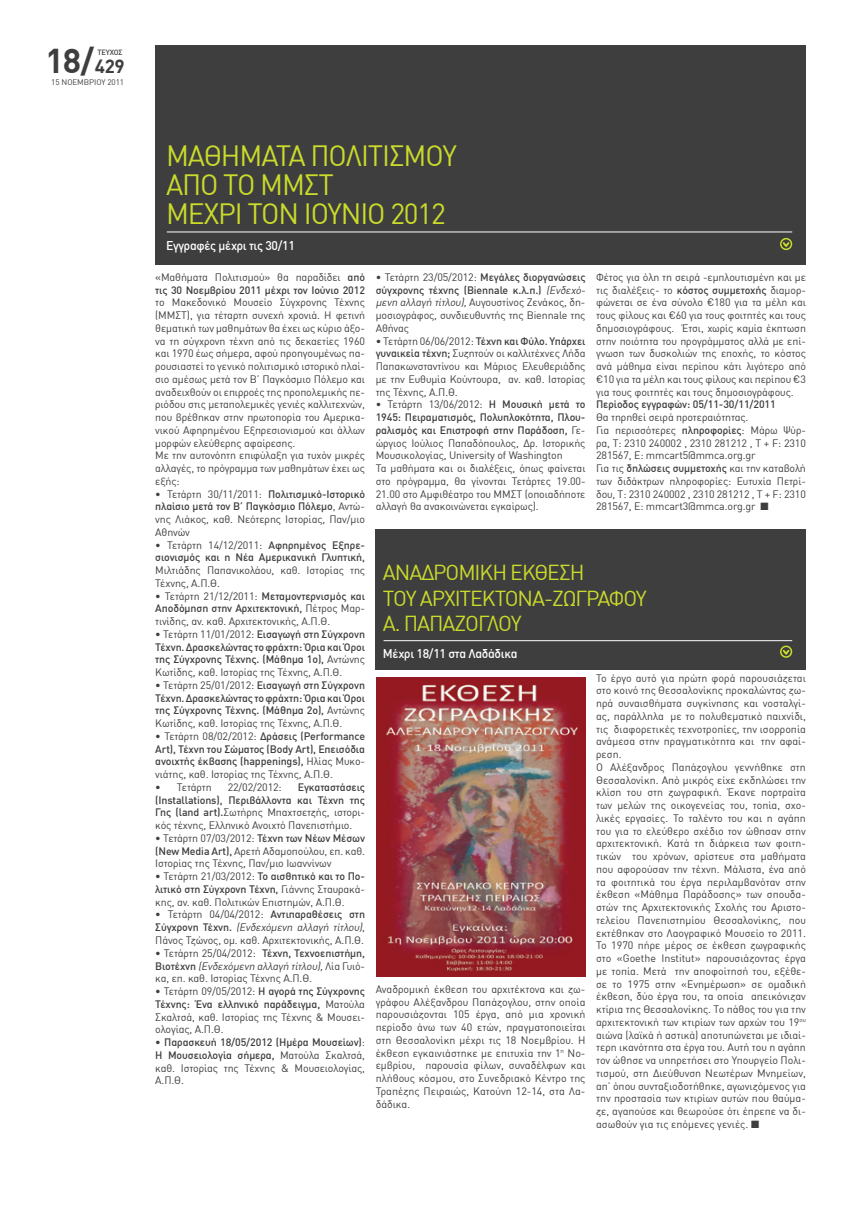
<style>
.page{position:relative;width:851px;height:1205px;background:#fff}
.page>*{position:absolute;margin:0;border:0;box-sizing:border-box;transform-origin:0 0}
.t1{font:700 33.75px "DIN Greek";color:#3e3e3f}
.t2{font:28.75px/28.8px "DIN Greek";letter-spacing:-.04em;color:#cadb2a}
.t3{font:21.25px/25.5px "DIN Greek";letter-spacing:-.05em;color:#cadb2a}
.t4{font:500 12.5px "DIN Greek";letter-spacing:-.025em;color:#fff}
.t5{font:10.62px/12.8px "DIN Greek";letter-spacing:-.01em;color:#3e3e3f;text-align:justify}
.t6{font:500 10.62px/12.8px "DIN Greek";letter-spacing:-.01em;color:#3e3e3f;text-align:justify}
.t7{font:8px "DIN Greek";letter-spacing:-.01em;color:#3e3e3f}
.t8{font:500 7.5px "DIN Greek";letter-spacing:-.025em;color:#3e3e3f}
.s1{font-size:18.75px}
.s2{font-weight:400}
.s3{font-weight:500}
.s4{font-style:italic}
</style>
<div class="page">
<div style="left:155px;top:45px;width:650px;height:220px;background:#3e3e3f"></div>
<hr style="left:167px;top:232px;width:625px;height:1px;background:#fff">
<svg style="left:782px;top:241px;width:9px;height:8px"></svg>
<div style="left:779px;top:238px;width:13px;height:12px;border:2px solid #cadb2a;border-radius:50%"></div>
<img style="left:376px;top:677px;width:209px;height:299px">
<div style="left:375px;top:529px;width:430px;height:140px;background:#3e3e3f"></div>
<hr style="left:383px;top:640px;width:409px;height:1px;background:#fff">
<svg style="left:782px;top:648px;width:7px;height:7px"></svg>
<div style="left:779px;top:645px;width:13px;height:13px;border:2px solid #cadb2a;border-radius:50%"></div>
<h1 class="t1" style="left:45px;top:41px;width:81px">18/<span class="s1">429</span></h1>
<p class="t8" style="left:97px;top:48px;width:27px">ΤΕΥΧΟΣ</p>
<p class="t7" style="left:51px;top:78px;width:74px">15 NOEMBPIOY 2011</p>
<h2 class="t2" style="left:166px;top:142px;width:292px">ΜΑΘΗΜΑΤΑ ΠΟΛΙΤΙΣΜΟΥ<br>ΑΠΟ ΤΟ ΜΜΣΤ<br>ΜΕΧΡΙ ΤΟΝ ΙΟΥΝΙΟ 2012</h2>
<p class="t4" style="left:166px;top:238px;width:130px">Εγγραφές μέχρι τις 30/11</p>
<p class="t6" style="left:155px;top:271px;width:211px"><span class="s2">«Μαθήματα Πολιτισμού» θα παραδίδει</span> από τις 30 Νοεμβρίου 2011 μέχρι τον Ιούνιο 2012</p>
<p class="t5" style="left:155px;top:296px;width:211px;text-align:left">το Μακεδονικό Μουσείο Σύγχρονης Τέχνης (ΜΜΣΤ), για τέταρτη συνεχή χρονιά. Η φετινή θεματική των μαθημάτων θα έχει ως κύριο άξο&shy;να τη σύγχρονη τέχνη από τις δεκαετίες 1960 και 1970 έως σήμερα, αφού προηγουμένως πα&shy;ρουσιαστεί το γενικό πολιτισμικό ιστορικό πλαί&shy;σιο αμέσως μετά τον Β’ Παγκόσμιο Πόλεμο και αναδειχθούν οι επιρροές της προπολεμικής πε&shy;ριόδου στις μεταπολεμικές γενιές καλλιτεχνών, που βρέθηκαν στην πρωτοπορία του Αμερικα&shy;νικού Αφηρημένου Εξπρεσιονισμού και άλλων μορφών ελεύθερης αφαίρεσης.<br>Με την αυτονόητη επιφύλαξη για τυχόν μικρές αλλαγές, το πρόγραμμα των μαθημάτων έχει ως εξής:</p>
<p class="t5" style="left:155px;top:487px;width:211px">• Τετάρτη 30/11/2011: <span class="s3">Πολιτισμικό-Ιστορικό πλαίσιο μετά τον Β’ Παγκόσμιο Πόλεμο</span>, Αντώ&shy;νης Λιάκος, καθ. Νεότερης Ιστορίας, Παν/μιο Αθηνών</p>
<p class="t6" style="left:155px;top:538px;width:211px"><span class="s2">• Τετάρτη 14/12/2011:</span> Αφηρημένος Εξπρε&shy;σιονισμός και η Νέα Αμερικανική Γλυπτική,</p>
<p class="t5" style="left:155px;top:564px;width:211px">Μιλτιάδης Παπανικολάου, καθ. Ιστορίας της<br>Τέχνης, Α.Π.Θ.</p>
<p class="t5" style="left:155px;top:589px;width:211px">• Τετάρτη 21/12/2011: <span class="s3">Μεταμοντερνισμός και Αποδόμηση στην Αρχιτεκτονική,</span> Πέτρος Μαρ&shy;τινίδης, αν. καθ. Αρχιτεκτονικής, Α.Π.Θ.</p>
<p class="t6" style="left:155px;top:628px;width:211px"><span class="s2">• Τετάρτη 11/01/2012:</span> Εισαγωγή στη Σύγχρονη Τέχνη. Δρασκελώντας το φράχτη: Όρια και Όροι της Σύγχρονης Τέχνης. (Μάθημα 1ο), <span class="s2">Αντώνης Κωτίδης, καθ. Ιστορίας της Τέχνης, Α.Π.Θ.</span></p>
<p class="t6" style="left:155px;top:679px;width:211px"><span class="s2">• Τετάρτη 25/01/2012:</span> Εισαγωγή στη Σύγχρονη Τέχνη. Δρασκελώντας το φράχτη: Όρια και Όροι της Σύγχρονης Τέχνης. (Μάθημα 2ο), <span class="s2">Αντώνης Κωτίδης, καθ. Ιστορίας της Τέχνης, Α.Π.Θ.</span></p>
<p class="t6" style="left:155px;top:730px;width:211px"><span class="s2">• Τετάρτη 08/02/2012:</span> Δράσεις (Performance Art), Τέχνη του Σώματος (Body Art), Επεισόδια ανοιχτής έκβασης (happenings), <span class="s2">Ηλίας Μυκο&shy;νιάτης, καθ. Ιστορίας της Τέχνης, Α.Π.Θ.</span></p>
<p class="t5" style="left:155px;top:781px;width:58px">• Τετάρτη</p>
<p class="t5" style="left:228px;top:781px;width:56px">22/02/2012:</p>
<p class="t6" style="left:155px;top:781px;width:211px;text-indent:142px">Εγκαταστάσεις (Installations), Περιβάλλοντα και Τέχνη της Γης (land art).<span class="s2">Σωτήρης Μπαχτσετζής, ιστορι&shy;κός τέχνης, Ελληνικό Ανοιχτό Πανεπιστήμιο.</span></p>
<p class="t5" style="left:155px;top:832px;width:211px">• Τετάρτη 07/03/2012: <span class="s3">Τέχνη των Νέων Μέσων (New Media Art),</span> Αρετή Αδαμοπούλου, επ. καθ.<br>Ιστορίας της Τέχνης, Παν/μιο Ιωαννίνων</p>
<p class="t5" style="left:155px;top:870px;width:211px">• Τετάρτη 21/03/2012: <span class="s3">Το αισθητικό και το Πο&shy;λιτικό στη Σύγχρονη Τέχνη,</span> Γιάννης Σταυρακά&shy;κης, αν. καθ. Πολιτικών Επιστημών, Α.Π.Θ.</p>
<p class="t5" style="left:155px;top:908px;width:211px">• Τετάρτη 04/04/2012: <span class="s3">Αντιπαραθέσεις στη Σ ύ γχ ρ ο ν η Τέχν η .</span> <span class="s4">(Ενδεχόμενη αλλαγή τίτλου)</span>, Πάνος Τζώνος, ομ. καθ. Αρχιτεκτονικής, Α.Π.Θ.</p>
<p class="t5" style="left:155px;top:946px;width:211px">• Τετάρτη 25/04/2012: <span class="s3">Τέχνη, Τεχνοεπιστήμη, Β ι ο τ έ χν η</span> <span class="s4">(Ενδεχόμενη αλλαγή τίτλου),</span>Λ ί α Γυ ι ό - κα, επ. καθ. Ιστορίας Τέχνης Α.Π.Θ.</p>
<p class="t5" style="left:155px;top:985px;width:211px">• Τετάρτη 09/05/2012: <span class="s3">Η αγορά της Σύγχρονης Τέχνης: Ένα ελληνικό παράδειγμα,</span> Ματούλα Σκαλτσά, καθ. Ιστορίας της Τέχνης &amp; Μουσει&shy;ολογίας, Α.Π.Θ.</p>
<p class="t5" style="left:155px;top:1036px;width:211px">• <span class="s3">Παρασκευή 18/05/2012 (Ημέρα Μουσείων)</span>:<br><span class="s3">Η Μουσειολογία σήμερα,</span> Ματούλα Σκαλτσά, καθ. Ιστορίας της Τέχνης &amp; Μουσειολογίας, Α.Π.Θ.</p>
<p class="t5" style="left:375px;top:271px;width:213px;text-align:left">• Τετάρτη 23/05/2012: <span class="s3">Μεγάλες διοργανώσεις σύγχρονης τέχνης (Biennale κ.λ.π.)</span> <span class="s4">(Ενδεχό&shy;μενη αλλαγή τίτλου),</span>Αυγουστίνος Ζενάκος, δη&shy;μοσιογράφος, συνδιευθυντής της Biennale της Αθήνας</p>
<p class="t5" style="left:375px;top:334px;width:211px">• Τετάρτη 06/06/2012: <span class="s3">Τέχνη και Φύλο. Υπάρχει γυναικεία τέχνη;</span> Συζητούν οι καλλιτέχνες Λήδα Παπακωνσταντίνου και Μάριος Ελευθεριάδης με την Ευθυμία Κούντουρα, αν. καθ. Ιστορίας της Τέχνης, Α.Π.Θ.</p>
<p class="t5" style="left:375px;top:398px;width:211px;text-align:left">• Τετάρτη 13/06/2012: <span class="s3">Η Μουσική μετά το 1945: Πειραματισμός, Πολυπλοκότητα, Πλου&shy;ραλισμός και Επιστροφή στην Παράδοση,</span> Γε&shy;ώργιος Ιούλιος Παπαδόπουλος, Δρ. Ιστορικής Μουσικολογίας, University of Washington<br>Τα μαθήματα και οι διαλέξεις, όπως φαίνεται στο πρόγραμμα, θα γίνονται Τετάρτες 19.00- 21.00 στο Αμφιθέατρο του ΜΜΣΤ (οποιαδήποτε αλλαγή θα ανακοινώνεται εγκαίρως).</p>
<p class="t5" style="left:596px;top:271px;width:211px">Φέτος για όλη τη σειρά -εμπλουτισμένη και με τις διαλέξεις- το <span class="s3">κόστος συμμετοχής</span> διαμορ&shy;φώνεται σε ένα σύνολο €180 για τα μέλη και τους φίλους και €60 για τους φοιτητές και τους δημοσιογράφους. Έτσι, χωρίς καμία έκπτωση στην ποιότητα του προγράμματος αλλά με επί&shy;γνωση των δυσκολιών της εποχής, το κόστος ανά μάθημα είναι περίπου κάτι λιγότερο από €10 για τα μέλη και τους φίλους και περίπου €3 για τους φοιτητές και τους δημοσιογράφους.</p>
<p class="t6" style="left:596px;top:398px;width:181px">Περίοδος εγγραφών: 05/11-30/11/2011</p>
<p class="t5" style="left:596px;top:411px;width:211px;text-align:left">Θα τηρηθεί σειρά προτεραιότητας.<br>Για περισσότερες <span class="s3">πληροφορίες</span>: Μάρω Ψύρ&shy;ρα, Τ: 2310 240002 , 2310 281212 , Τ + F: 2310<br>281567, E: mmcart5@mmca.org.gr<br>Για τις <span class="s3">δηλώσεις συμμετοχής</span> και την καταβολή των διδάκτρων πληροφορίες: Ευτυχία Πετρί&shy;δου, Τ: 2310 240002 , 2310 281212 , Τ + F: 2310<br>281567, E: mmcart3@mmca.org.gr ■</p>
<h3 class="t3" style="left:383px;top:560px;width:265px">ΑΝΑΔΡΟΜΙΚΗ ΕΚΘΕΣΗ<br>ΤΟΥ ΑΡΧΙΤΕΚΤΟΝΑ-ΖΩΓΡΑΦΟΥ<br>Α. ΠΑΠΑΖΟΓΛΟΥ</h3>
<p class="t4" style="left:383px;top:646px;width:136px">Μέχρι 18/11 στα Λαδάδικα</p>
<p class="t5" style="left:596px;top:671px;width:211px;text-align:left">Το έργο αυτό για πρώτη φορά παρουσιάζεται στο κοινό της Θεσσαλονίκης προκαλώντας ζω&shy;ηρά συναισθήματα συγκίνησης και νοσταλγί&shy;ας, παράλληλα με το πολυθεματικό παιχνίδι, τις διαφορετικές τεχνοτροπίες, την ισορροπία ανάμεσα στην πραγματικότητα και την αφαί&shy;ρεση.<br>Ο Αλέξανδρος Παπάζογλου γεννήθηκε στη Θεσσαλονίκη. Από μικρός είχε εκδηλώσει την κλίση του στη ζωγραφική. Έκανε πορτραίτα των μελών της οικογενείας του, τοπία, σχο&shy;λικές εργασίες. Το ταλέντο του και η αγάπη του για το ελεύθερο σχέδιο τον ώθησαν στην αρχιτεκτονική. Κατά τη διάρκεια των φοιτη&shy;τικών του χρόνων, αρίστευε στα μαθήματα που αφορούσαν την τέχνη. Μάλιστα, ένα από τα φοιτητικά του έργα περιλαμβανόταν στην έκθεση «Μάθημα Παράδοσης» των σπουδα&shy;στών της Αρχιτεκτονικής Σχολής του Αριστο&shy;τελείου Πανεπιστημίου Θεσσαλονίκης, που εκτέθηκαν στο Λαογραφικό Μουσείο το 2011.<br>Το 1970 πήρε μέρος σε έκθεση ζωγραφικής στο «Goethe Institut» παρουσιάζοντας έργα με τοπία. Μετά την αποφοίτησή του, εξέθε&shy;σε το 1975 στην «Ενημέρωση» σε ομαδική έκθεση, δύο έργα του, τα οποία απεικόνιζαν κτίρια της Θεσσαλονίκης. Το πάθος του για την αρχιτεκτονική των κτιρίων των αρχών του 19<sup>ου </sup>αιώνα (λαϊκά ή αστικά) αποτυπώνεται με ιδιαί&shy;τερη ικανότητα στα έργα του. Αυτή του η αγάπη τον ώθησε να υπηρετήσει στο Υπουργείο Πολι&shy;τισμού, στη Διεύθυνση Νεωτέρων Μνημείων, απ’ όπου συνταξιοδοτήθηκε, αγωνιζόμενος για την προστασία των κτιρίων αυτών που θαύμα&shy;ζε, αγαπούσε και θεωρούσε ότι έπρεπε να δι&shy;ασωθούν για τις επόμενες γενιές. ■</p>
<p class="t5" style="left:375px;top:982px;width:211px">Αναδρομική έκθεση του αρχιτέκτονα και ζω&shy;γράφου Αλέξανδρου Παπάζογλου, στην οποία παρουσιάζονται 105 έργα, από μια χρονική περίοδο άνω των 40 ετών, πραγματοποιείται στη Θεσσαλονίκη μέχρι τις 18 Νοεμβρίου. Η έκθεση εγκαινιάστηκε με επιτυχία την 1<sup>η</sup> Νο&shy;εμβρίου, παρουσία φίλων, συναδέλφων και πλήθους κόσμου, στο Συνεδριακό Κέντρο της Τραπέζης Πειραιώς, Κατούνη 12-14, στα Λα&shy;δάδικα.</p>
</div>
